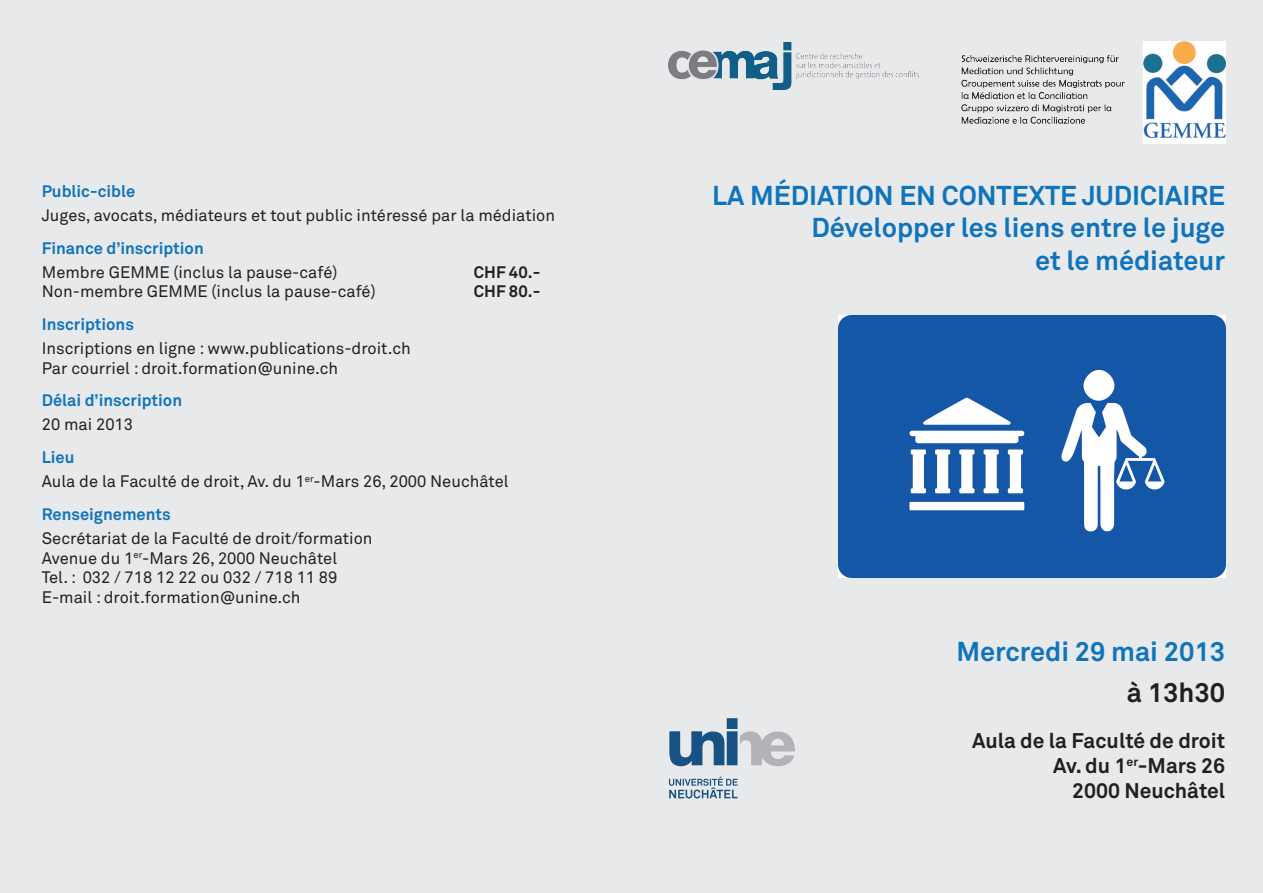
<style>
.page{position:relative;width:1263px;height:893px;background:#e8e9ea}
.page>*{position:absolute;margin:0;border:0;box-sizing:border-box;transform-origin:0 0}
.t1{font:700 27px/32.4px "Akkurat";color:#1074bc;text-align:right}
.t2{font:700 27px "Akkurat";color:#231f20}
.t3{font:700 21px "Akkurat";color:#231f20}
.t4{font:16.5px "Akkurat";color:#231f20}
.t5{font:700 16.5px "Akkurat";color:#1074bc}
.t6{font:700 16.5px "Akkurat";color:#231f20}
</style>
<div class="page">
<img style="left:962px;top:41px;width:263px;height:102px">
<img style="left:839px;top:316px;width:386px;height:262px">
<svg style="left:669px;top:718px;width:126px;height:48px"></svg>
<svg style="left:669px;top:776px;width:68px;height:22px"></svg>
<img style="left:669px;top:42px;width:250px;height:48px">
<p class="t5" style="left:42px;top:181px;width:95px">Public-cible</p>
<p class="t4" style="left:42px;top:206px;width:515px">Juges, avocats, médiateurs et tout public intéressé par la médiation</p>
<p class="t5" style="left:42px;top:237px;width:163px">Finance d’inscription</p>
<p class="t4" style="left:42px;top:262px;width:297px">Membre GEMME (inclus la pause-café)</p>
<p class="t6" style="left:474px;top:261px;width:68px">CHF 40.-</p>
<p class="t4" style="left:42px;top:282px;width:335px">Non-membre GEMME (inclus la pause-café)</p>
<p class="t6" style="left:474px;top:281px;width:68px">CHF 80.-</p>
<p class="t5" style="left:42px;top:314px;width:94px">Inscriptions</p>
<p class="t4" style="left:42px;top:339px;width:370px">Inscriptions en ligne : www.publications-droit.ch</p>
<p class="t4" style="left:42px;top:358px;width:298px">Par courriel : droit.formation@unine.ch</p>
<p class="t5" style="left:42px;top:390px;width:142px">Délai d’inscription</p>
<p class="t4" style="left:42px;top:415px;width:93px">20 mai 2013</p>
<p class="t5" style="left:42px;top:447px;width:34px">Lieu</p>
<p class="t4" style="left:42px;top:472px;width:468px">Aula de la Faculté de droit, Av. du 1<sup>er</sup>-Mars 26, 2000 Neuchâtel</p>
<p class="t5" style="left:42px;top:503px;width:130px">Renseignements</p>
<p class="t4" style="left:42px;top:528px;width:332px">Secrétariat de la Faculté de droit/formation</p>
<p class="t4" style="left:42px;top:548px;width:297px">Avenue du 1<sup>er</sup>-Mars 26, 2000 Neuchâtel</p>
<p class="t4" style="left:42px;top:568px;width:297px">Tel. : 032 / 718 12 22 ou 032 / 718 11 89</p>
<p class="t4" style="left:42px;top:588px;width:260px">E-mail : droit.formation@unine.ch</p>
<p class="t1" style="left:712px;top:179px;width:514px">LA MÉDIATION EN CONTEXTE JUDICIAIRE</p>
<p class="t1" style="left:811px;top:212px;width:415px">Développer les liens entre le juge et le médiateur</p>
<p class="t1" style="left:956px;top:635px;width:270px">Mercredi 29 mai 2013</p>
<p class="t2" style="left:1127px;top:675px;width:100px">à 13h30</p>
<p class="t3" style="left:972px;top:727px;width:255px">Aula de la Faculté de droit</p>
<p class="t3" style="left:1053px;top:753px;width:174px">Av. du 1<sup>er</sup>-Mars 26</p>
<p class="t3" style="left:1072px;top:778px;width:155px">2000 Neuchâtel</p>
</div>
